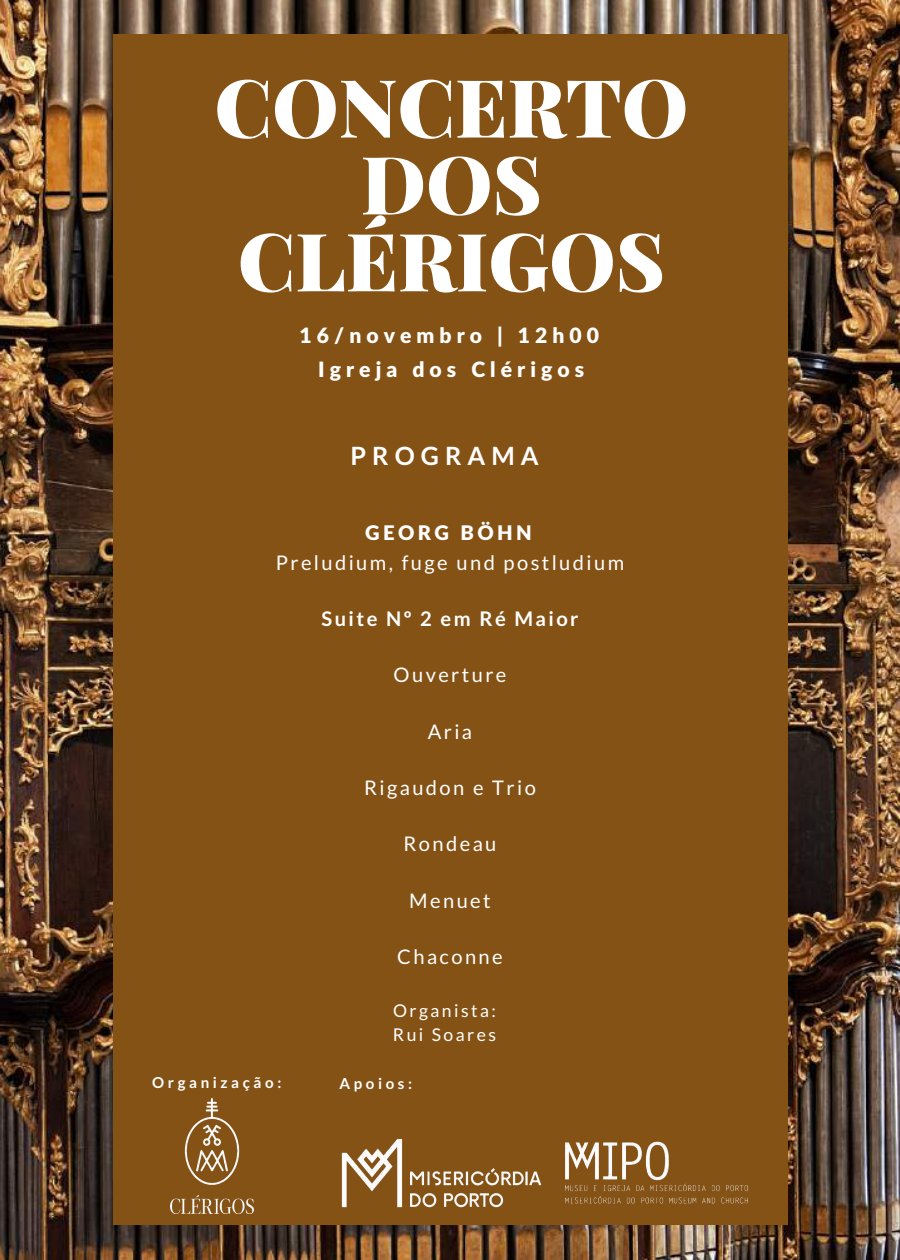
<style>
.page{position:relative;width:900px;height:1260px;background:#fff}
.page>*{position:absolute;margin:0;border:0;box-sizing:border-box;transform-origin:0 0}
.t1{font:900 80.5px/77px "Playfair Display";color:#fff;text-align:center}
.t2{font:700 25.25px "Lato";letter-spacing:.24em;color:#fff}
.t3{font:900 21.25px "Lato Latin";letter-spacing:.24em;color:#fff}
.t4{font:900 21px "Lato Latin";letter-spacing:.24em;color:#fff}
.t5{font:20px "Lato";letter-spacing:.12em;color:#fff}
.t6{font:700 20px "Lato";letter-spacing:.12em;color:#fff}
.t7{font:900 20px "Lato Latin";letter-spacing:.17em;color:#fff}
.t8{font:17.5px "Lato";letter-spacing:.14em;color:#fff}
.t9{font:700 15px "Lato";letter-spacing:.24em;color:#fff}
</style>
<div class="page">
<img style="left:0;top:0;width:900px;height:1260px">
<div style="left:113px;top:34px;width:674px;height:1190px;background:#855215"></div>
<img style="left:341px;top:1139px;width:201px;height:69px">
<img style="left:565px;top:1141px;width:183px;height:63px">
<img style="left:171px;top:1099px;width:82px;height:114px">
<h1 class="t1" style="left:214px;top:66px;width:475px">CONCERTO<br>DOS<br>CLÉRIGOS</h1>
<p class="t4" style="left:300px;top:322px;width:301px">16/novembro | 12h00</p>
<p class="t3" style="left:318px;top:356px;width:268px">Igreja dos Clérigos</p>
<p class="t2" style="left:350px;top:440px;width:190px">PROGRAMA</p>
<p class="t7" style="left:365px;top:520px;width:168px">GEORG BÖHN</p>
<p class="t5" style="left:276px;top:550px;width:350px">Preludium, fuge und postludium</p>
<p class="t6" style="left:322px;top:607px;width:258px">Suite Nº 2 em Ré Maior</p>
<p class="t5" style="left:394px;top:663px;width:114px">Ouverture</p>
<p class="t5" style="left:428px;top:719px;width:46px">Aria</p>
<p class="t5" style="left:364px;top:775px;width:173px">Rigaudon e Trio</p>
<p class="t5" style="left:404px;top:832px;width:94px">Rondeau</p>
<p class="t5" style="left:409px;top:888px;width:83px">Menuet</p>
<p class="t5" style="left:397px;top:944px;width:107px">Chaconne</p>
<p class="t8" style="left:393px;top:999px;width:104px">Organista:</p>
<p class="t9" style="left:152px;top:1073px;width:131px">Organização:</p>
<p class="t8" style="left:393px;top:1024px;width:105px">Rui Soares</p>
<p class="t9" style="left:339px;top:1075px;width:74px">Apoios:</p>
</div>
